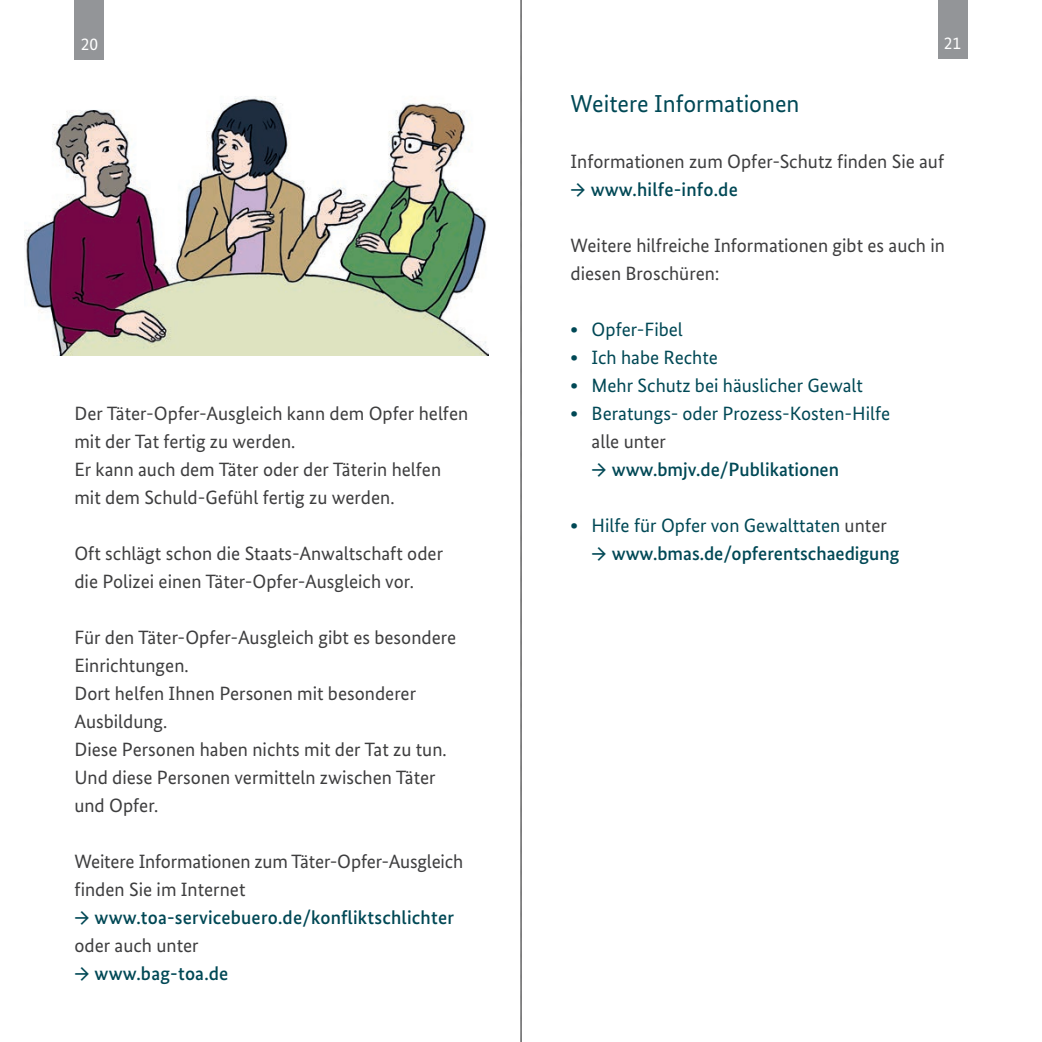
<style>
.page{position:relative;width:1042px;height:1042px;background:#fff}
.page>*{position:absolute;margin:0;border:0;box-sizing:border-box;transform-origin:0 0}
.t1{font:24.5px "Bundes Sans";color:#004855}
.t2{font:19.25px/28px "Bundes Sans";color:#3e3e3f}
.t3{font:500 19.25px "Bundes Sans";color:#004855}
.t4{font:19.25px/28px "Bundes Sans";color:#004855}
.t5{font:17.32px "Bundes Sans";color:#fff}
.s1{font-weight:700}
.s2{color:#3e3e3f}
</style>
<div class="page">
<div style="left:74px;top:0;width:30px;height:60px;background:#939598"></div>
<div style="left:937px;top:0;width:30px;height:59px;background:#939598"></div>
<img style="left:25px;top:96px;width:464px;height:259px">
<svg style="left:521px;top:0;width:1px;height:1042px"></svg>
<p class="t5" style="left:81px;top:34px;width:19px">20</p>
<p class="t5" style="left:944px;top:33px;width:19px">21</p>
<h2 class="t1" style="left:570px;top:90px;width:230px">Weitere Informationen</h2>
<p class="t2" style="left:570px;top:147px;width:375px">Informationen zum Opfer-Schutz finden Sie auf</p>
<p class="t3" style="left:570px;top:178px;width:169px">→ www.hilfe-info.de</p>
<p class="t2" style="left:74px;top:399px;width:395px">Der Täter-Opfer -Ausgleich kann dem Opfer helfen mit der Tat fertig zu werden.</p>
<p class="t2" style="left:74px;top:456px;width:368px">Er kann auch dem Täter oder der Täterin helfen mit dem Schuld-Gefühl fertig zu werden.</p>
<p class="t2" style="left:74px;top:540px;width:370px">Oft schlägt schon die Staats-Anwaltschaft oder die Polizei einen Täter-Opfer-Ausgleich vor.</p>
<p class="t2" style="left:74px;top:624px;width:383px">Für den Täter-Opfer-Ausgleich gibt es besondere<br>Einrichtungen.</p>
<p class="t2" style="left:74px;top:680px;width:343px">Dort helfen Ihnen Personen mit besonderer<br>Ausbildung.</p>
<p class="t2" style="left:74px;top:736px;width:374px">Diese Personen haben nichts mit der Tat zu tun.</p>
<p class="t2" style="left:74px;top:764px;width:363px">Und diese Personen vermitteln zwischen Täter und Opfer.</p>
<p class="t2" style="left:74px;top:848px;width:390px">Weitere Informationen zum Täter-Opfer-Ausgleich finden Sie im Internet</p>
<p class="t3" style="left:74px;top:907px;width:381px">→ www.toa-servicebuero.de/konfliktschlichter</p>
<p class="t3" style="left:74px;top:963px;width:156px">→ www.bag-toa.de</p>
<p class="t2" style="left:74px;top:932px;width:126px">oder auch unter</p>
<p class="t2" style="left:570px;top:231px;width:376px">Weitere hilfreiche Informationen gibt es auch in diesen Broschüren:</p>
<p class="t4" style="left:570px;top:315px;width:114px"><span class="s1">•</span> Opfer-Fibel</p>
<p class="t4" style="left:570px;top:343px;width:149px"><span class="s1">•</span> Ich habe Rechte</p>
<p class="t4" style="left:570px;top:371px;width:294px"><span class="s1">•</span> Mehr Schutz bei häuslicher Gewalt</p>
<p class="t4" style="left:591px;top:399px;width:300px;text-indent:-21px"><span class="s1">•</span> Beratungs- oder Prozess-Kosten-Hilfe <span class="s2">alle unter</span></p>
<p class="t3" style="left:591px;top:458px;width:249px">→ www.bmjv.de/Publikationen</p>
<p class="t4" style="left:570px;top:511px;width:318px"><span class="s1">•</span> Hilfe für Opfer von Gewalttaten <span class="s2">unter</span></p>
<p class="t3" style="left:591px;top:542px;width:309px">→ www.bmas.de/opferentschaedigung</p>
</div>
